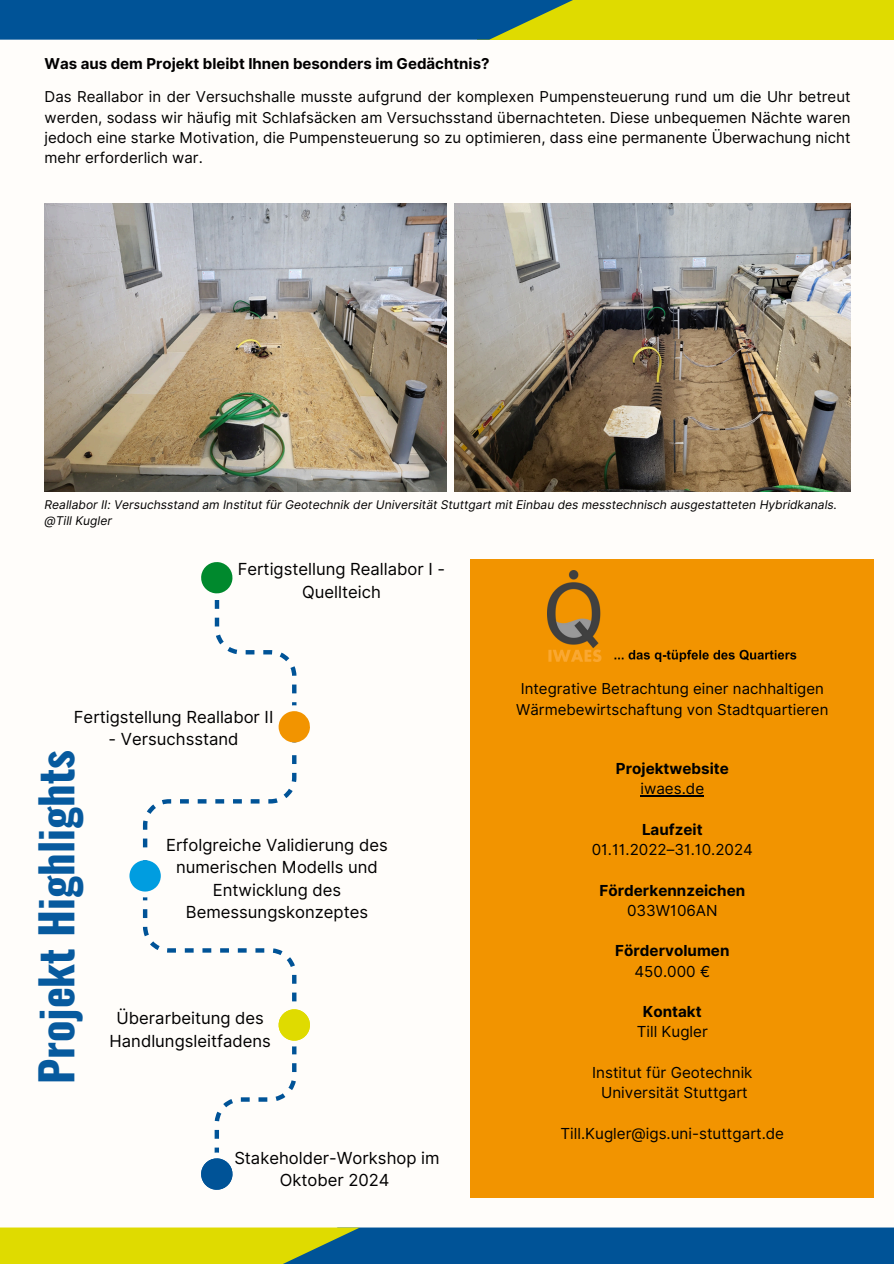
<style>
.page{position:relative;width:894px;height:1264px;background:#fff}
.page>*{position:absolute;margin:0;border:0;box-sizing:border-box;transform-origin:0 0}
.t1{font:700 44.25px "Oswald";color:#075a9e}
.t2{font:16.65px/22.5px "Inter";color:#000;text-align:center}
.t3{font:15.15px/20.2px "Inter";color:#000;text-align:center}
.t4{font:700 15.15px/20.2px "Inter";color:#000;text-align:center}
.t5{font:15px/20.2px "Inter";color:#000;text-align:center}
.t6{font:700 15px "Inter";color:#000}
.t7{font:italic 12px "Inter";color:#000}
.s1{font-weight:400}
.s2{font-weight:700}
</style>
<div class="page">
<div style="left:0;top:0;width:893px;height:1263px;background:#fffdfa"></div>
<div style="left:469px;top:559px;width:404px;height:638px;background:#f29400"></div>
<svg style="left:143px;top:600px;width:153px;height:553px"></svg>
<svg style="left:201px;top:1158px;width:32px;height:32px"></svg>
<svg style="left:201px;top:562px;width:32px;height:32px"></svg>
<svg style="left:276px;top:1007px;width:34px;height:35px"></svg>
<svg style="left:129px;top:860px;width:32px;height:31px"></svg>
<svg style="left:278px;top:711px;width:32px;height:31px"></svg>
<div style="left:477px;top:0;width:416px;height:40px;background:#dfdb00"></div>
<div style="left:0;top:0;width:612px;height:40px;background:#005397"></div>
<div style="left:215px;top:1227px;width:678px;height:36px;background:#005397"></div>
<div style="left:0;top:1227px;width:360px;height:36px;background:#dfdb00"></div>
<img style="left:45px;top:203px;width:401px;height:288px">
<img style="left:454px;top:203px;width:396px;height:288px">
<img style="left:547px;top:570px;width:248px;height:91px">
<hr style="left:640px;top:795px;width:64px;height:1px;background:#000">
<h3 class="t6" style="left:45px;top:55px;width:446px">Was aus dem Projekt bleibt Ihnen besonders im Gedächtnis?</h3>
<h3 class="t5" style="left:45px;top:87px;width:807px;text-align:justify">Das Reallabor in der Versuchshalle musste aufgrund der komplexen Pumpensteuerung rund um die Uhr betreut werden, sodass wir häufig mit Schlafsäcken am Versuchsstand übernachteten. Diese unbequemen Nächte waren jedoch eine starke Motivation, die Pumpensteuerung so zu optimieren, dass eine permanente Überwachung nicht mehr erforderlich war.</h3>
<h3 class="t7" style="left:45px;top:497px;width:793px">Reallabor II: Versuchsstand am Institut für Geotechnik der Universität Stuttgart mit Einbau des messtechnisch ausgestatteten Hybridkanals.</h3>
<h3 class="t7" style="left:45px;top:513px;width:69px">@Till Kugler</h3>
<h3 class="t2" style="left:238px;top:558px;width:209px">Fertigstellung Reallabor I -<br>Quellteich</h3>
<h3 class="t2" style="left:74px;top:705px;width:201px">Fertigstellung Reallabor II</h3>
<h3 class="t2" style="left:109px;top:728px;width:131px">- Versuchsstand</h3>
<h3 class="t1" style="left:22px;top:1084px;width:336px;rotate:-90deg">Projekt Highlights</h3>
<h3 class="t2" style="left:166px;top:833px;width:223px">Erfolgreiche Validierung des numerischen Modells und<br>Entwicklung des<br>Bemessungskonzeptes</h3>
<p class="t2" style="left:110px;top:1006px;width:163px">Überarbeitung des<br>Handlungsleitfadens</p>
<h3 class="t2" style="left:234px;top:1146px;width:207px">Stakeholder-Workshop im<br>Oktober 2024</h3>
<p class="t5" style="left:516px;top:678px;width:313px">Integrative Betrachtung einer nachhaltigen<br>Wärmebewirtschaftung von Stadtquartieren</p>
<p class="t4" style="left:615px;top:758px;width:114px">Projektwebsite <span class="s1">iwaes.de</span></p>
<p class="t3" style="left:591px;top:819px;width:163px"><span class="s2">Laufzeit<br></span>01.11.2022–31.10.2024</p>
<p class="t4" style="left:599px;top:879px;width:147px">Förderkennzeichen<br><span class="s1">033W106AN</span></p>
<p class="t4" style="left:615px;top:940px;width:116px">Fördervolumen<br><span class="s1">450.000 €</span></p>
<h3 class="t3" style="left:636px;top:1001px;width:73px"><span class="s2">Kontakt<br></span>Till Kugler</h3>
<h3 class="t3" style="left:592px;top:1062px;width:162px">Institut für Geotechnik<br>Universität Stuttgart</h3>
<h1 class="t3" style="left:560px;top:1122px;width:225px">Till.Kugler@igs.uni-stuttgart.de</h1>
</div>
